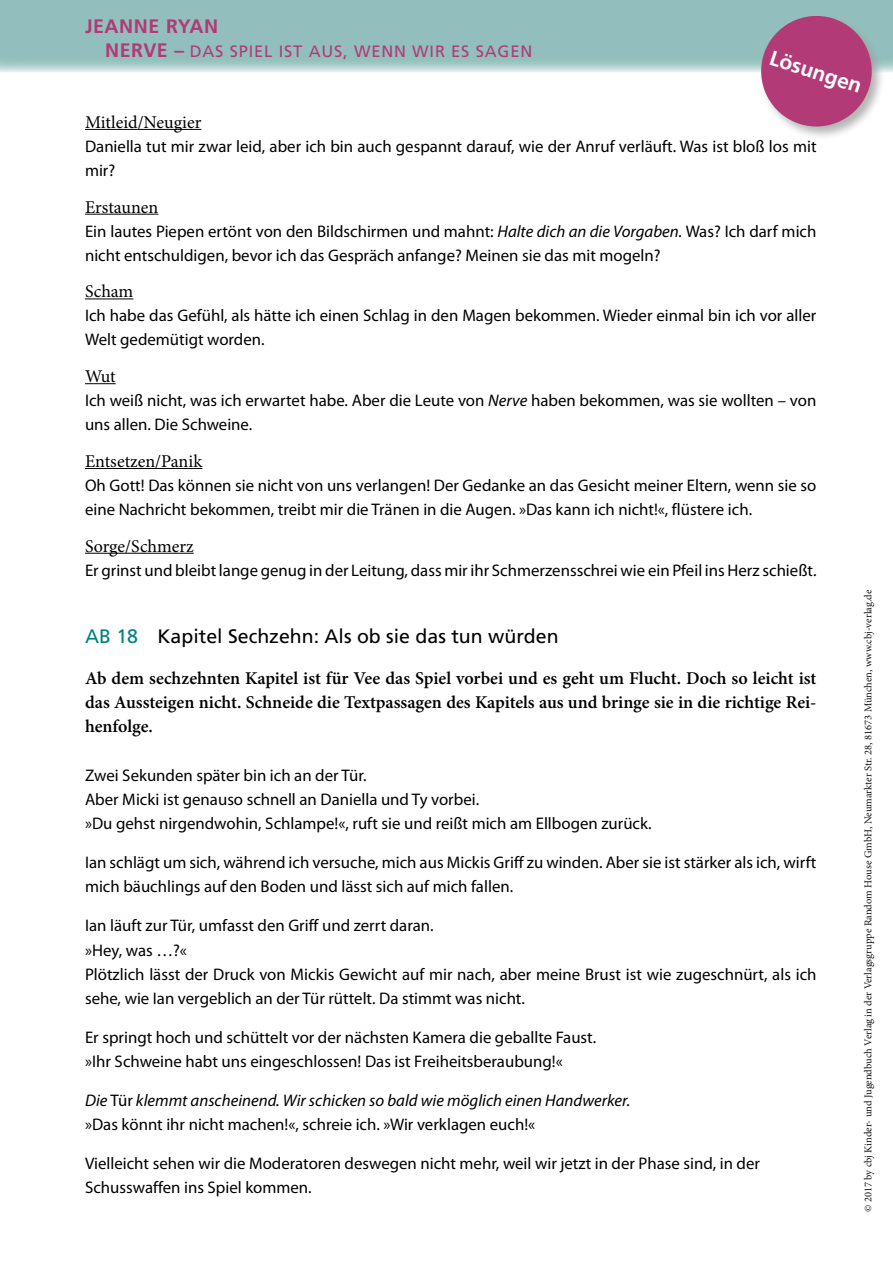
<style>
.page{position:relative;width:893px;height:1263px;background:#fff}
.page>*{position:absolute;margin:0;border:0;box-sizing:border-box;transform-origin:0 0}
.t1{font:700 21px "Frutiger LT Pro";color:#fff}
.AB_Loesungen{font:19.5px "Frutiger LT Pro";color:#000}
.t2{font:700 19.5px "Frutiger LT Pro";letter-spacing:.03em;color:#b23a76}
.Aufgabe_1_Av__Lösung{font:600 18px/24px "Minion Pro";letter-spacing:-.005em;color:#000;text-align:justify}
.Loesungstext{font:18px "Minion Pro";color:#000}
.Roman_Zitate{font:16.8px/24px "Myriad Pro";color:#000}
.Roman_Zitate-2{font:italic 16.8px "Myriad Pro";color:#000}
.t3{font:16.5px "Frutiger LT Pro";letter-spacing:.05em;color:#b23a76}
.t4{font:10.5px "Minion Pro";color:#131313}
.s1{font-weight:700;font-size:19.5px}
.s2{font-style:italic}
.s3{color:#00837d}
.s4{font-style:normal}
</style>
<div class="page">
<div style="left:0;top:0;width:893px;height:72px;background:#92bfbd"></div>
<div style="left:759px;top:14px;width:127px;height:127px;background:#9d9d9c;opacity:.75"></div>
<svg style="left:754px;top:14px;width:124px;height:119px"></svg>
<hr style="left:85px;top:129px;width:116px;height:1px;background:#000">
<hr style="left:85px;top:214px;width:73px;height:1px;background:#000">
<hr style="left:85px;top:299px;width:48px;height:1px;background:#000">
<hr style="left:85px;top:383px;width:31px;height:1px;background:#000">
<hr style="left:85px;top:468px;width:117px;height:1px;background:#000">
<hr style="left:85px;top:553px;width:109px;height:1px;background:#000">
<p class="t2" style="left:85px;top:14px;width:135px">JEANNE RYAN</p>
<p class="t3" style="left:105px;top:41px;width:429px"><span class="s1">NERVE –</span> DAS SPIEL IST AUS, WENN WIR ES SAGEN</p>
<p class="t1" style="left:774px;top:45px;width:97px;rotate:18deg">Lösungen</p>
<p class="Loesungstext" style="left:85px;top:110px;width:118px">Mitleid/Neugier</p>
<p class="Roman_Zitate" style="left:85px;top:134px;width:733px">Daniella tut mir zwar leid, aber ich bin auch gespannt darauf, wie der Anruf verläuft. Was ist bloß los mit mir?</p>
<p class="Loesungstext" style="left:85px;top:195px;width:75px">Erstaunen</p>
<p class="Roman_Zitate" style="left:85px;top:219px;width:733px">Ein lautes Piepen ertönt von den Bildschirmen und mahnt: <span class="s2">Halte dich an die Vorgaben.</span> Was? Ich darf mich nicht entschuldigen, bevor ich das Gespräch anfange? Meinen sie das mit mogeln?</p>
<p class="Loesungstext" style="left:85px;top:280px;width:50px">Scham</p>
<p class="Roman_Zitate" style="left:85px;top:304px;width:733px">Ich habe das Gefühl, als hätte ich einen Schlag in den Magen bekommen. Wieder einmal bin ich vor aller<br>Welt gedemütigt worden.</p>
<p class="Loesungstext" style="left:85px;top:364px;width:32px">Wut</p>
<p class="Roman_Zitate" style="left:85px;top:388px;width:733px">Ich weiß nicht, was ich erwartet habe. Aber die Leute von <span class="s2">Nerve</span> haben bekommen, was sie wollten – von uns allen. Die Schweine.</p>
<p class="Loesungstext" style="left:85px;top:449px;width:119px">Entsetzen/Panik</p>
<p class="Roman_Zitate" style="left:85px;top:473px;width:733px">Oh Gott! Das können sie nicht von uns verlangen! Der Gedanke an das Gesicht meiner Eltern, wenn sie so eine Nachricht bekommen, treibt mir die Tränen in die Augen. »Das kann ich nicht!«, flüstere ich.</p>
<p class="Loesungstext" style="left:85px;top:534px;width:110px">Sorge/Schmerz</p>
<p class="Roman_Zitate" style="left:85px;top:558px;width:733px">Er grinst und bleibt lange genug in der Leitung, dass mir ihr Schmerzensschrei wie ein Pfeil ins Herz schießt.</p>
<p class="AB_Loesungen" style="left:85px;top:625px;width:475px"><span class="s3">AB 18</span> Kapitel Sechzehn: Als ob sie das tun würden</p>
<p class="Aufgabe_1_Av__Lösung" style="left:85px;top:666px;width:733px">Ab dem sechzehnten Kapitel ist für Vee das Spiel vorbei und es geht um Flucht. Doch so leicht ist das Aussteigen nicht. Schneide die Textpassagen des Kapitels aus und bringe sie in die richtige Rei&shy;henfolge.</p>
<p class="Roman_Zitate" style="left:85px;top:763px;width:283px">Zwei Sekunden später bin ich an der Tür.</p>
<p class="Roman_Zitate" style="left:85px;top:787px;width:396px">Aber Micki ist genauso schnell an Daniella und Ty vorbei.</p>
<p class="Roman_Zitate" style="left:85px;top:811px;width:568px">»Du gehst nirgendwohin, Schlampe!«, ruft sie und reißt mich am Ellbogen zurück.</p>
<p class="Roman_Zitate" style="left:85px;top:850px;width:733px">Ian schlägt um sich, während ich versuche, mich aus Mickis Griff zu winden. Aber sie ist stärker als ich, wirft mich bäuchlings auf den Boden und lässt sich auf mich fallen.</p>
<p class="Roman_Zitate" style="left:85px;top:913px;width:350px">Ian läuft zur Tür, umfasst den Griff und zerrt daran.</p>
<p class="Roman_Zitate" style="left:85px;top:937px;width:103px">»Hey, was …?«</p>
<p class="Roman_Zitate" style="left:85px;top:961px;width:733px">Plötzlich lässt der Druck von Mickis Gewicht auf mir nach, aber meine Brust ist wie zugeschnürt, als ich sehe, wie Ian vergeblich an der Tür rüttelt. Da stimmt was nicht.</p>
<p class="Roman_Zitate" style="left:85px;top:1024px;width:513px">Er springt hoch und schüttelt vor der nächsten Kamera die geballte Faust.</p>
<p class="Roman_Zitate" style="left:85px;top:1048px;width:479px">»Ihr Schweine habt uns eingeschlossen! Das ist Freiheitsberaubung!«</p>
<p class="Roman_Zitate-2" style="left:85px;top:1089px;width:547px">Die <span class="s4">Tür</span> klemmt anscheinend. Wir schicken so bald wie möglich einen Handwerker.</p>
<p class="Roman_Zitate" style="left:85px;top:1111px;width:452px">»Das könnt ihr nicht machen!«, schreie ich. »Wir verklagen euch!«</p>
<p class="Roman_Zitate" style="left:85px;top:1150px;width:676px">Vielleicht sehen wir die Moderatoren deswegen nicht mehr, weil wir jetzt in der Phase sind, in der<br>Schusswaffen ins Spiel kommen.</p>
<p class="t4" style="left:861px;top:1212px;width:624px;rotate:-90deg">© 2017 by cbj Kinder- und Jugendbuch Verlag in der Verlagsgruppe Random House GmbH, Neumarkter Str. 28, 81673 München, www.cbj-verlag.de</p>
</div>
